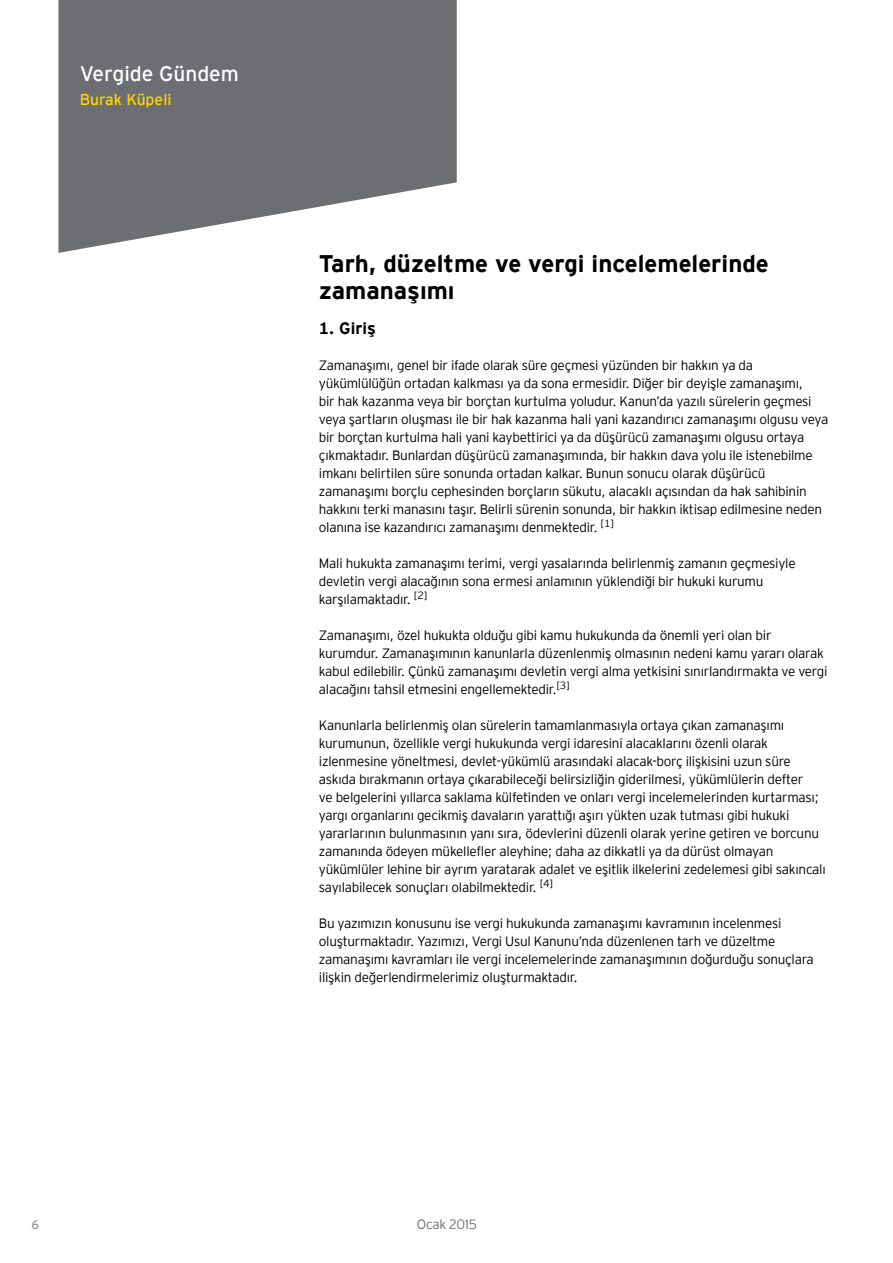
<style>
.page{position:relative;width:893px;height:1263px;background:#fff}
.page>*{position:absolute;margin:0;border:0;box-sizing:border-box;transform-origin:0 0}
.t1{font:700 24px/27px "EY Interstate";color:#000}
.t2{font:21px "EY Interstate";color:#fff}
.t3{font:700 16.5px "EY Interstate";color:#000}
.t4{font:15.75px "EY Interstate";color:#ffd400}
.t5{font:300 13.5px/18px "EY Interstate";letter-spacing:-.02em;color:#000}
.t6{font:300 13.5px "EY Interstate";letter-spacing:-.02em;color:#6d6e71}
.t7{font:12.3px "EY Interstate";color:#939598}
</style>
<div class="page">
<svg style="left:58px;top:0;width:399px;height:253px;background:#818285"></svg>
<h2 class="t2" style="left:80px;top:58px;width:161px">Vergide Gündem</h2>
<p class="t4" style="left:80px;top:88px;width:93px">Burak Küpeli</p>
<h1 class="t1" style="left:319px;top:249px;width:451px">Tarh, düzeltme ve vergi incelemelerinde zamanaşımı</h1>
<p class="t3" style="left:319px;top:316px;width:59px">1. Giriş</p>
<p class="t5" style="left:319px;top:355px;width:511px">Zamanaşımı, genel bir ifade olarak süre geçmesi yüzünden bir hakkın ya da yükümlülüğün ortadan kalkması ya da sona ermesidir. Diğer bir deyişle zamanaşımı,<br>bir hak kazanma veya bir borçtan kurtulma yoludur. Kanun’da yazılı sürelerin geçmesi veya şartların oluşması ile bir hak kazanma hali yani kazandırıcı zamanaşımı olgusu veya bir borçtan kurtulma hali yani kaybettirici ya da düşürücü zamanaşımı olgusu ortaya çıkmaktadır. Bunlardan düşürücü zamanaşımında, bir hakkın dava yolu ile istenebilme imkanı belirtilen süre sonunda ortadan kalkar. Bunun sonucu olarak düşürücü zamanaşımı borçlu cephesinden borçların sükutu, alacaklı açısından da hak sahibinin hakkını terki manasını taşır. Belirli sürenin sonunda, bir hakkın iktisap edilmesine neden olanına ise kazandırıcı zamanaşımı denmektedir. <sup>[1]</sup></p>
<p class="t5" style="left:319px;top:553px;width:478px">Mali hukukta zamanaşımı terimi, vergi yasalarında belirlenmiş zamanın geçmesiyle devletin vergi alacağının sona ermesi anlamının yüklendiği bir hukuki kurumu karşılamaktadır. <sup>[2]</sup></p>
<p class="t5" style="left:319px;top:625px;width:510px">Zamanaşımı, özel hukukta olduğu gibi kamu hukukunda da önemli yeri olan bir kurumdur. Zamanaşımının kanunlarla düzenlenmiş olmasının nedeni kamu yararı olarak kabul edilebilir. Çünkü zamanaşımı devletin vergi alma yetkisini sınırlandırmakta ve vergi alacağını tahsil etmesini engellemektedir.<sup>[3]</sup></p>
<p class="t5" style="left:319px;top:715px;width:508px">Kanunlarla belirlenmiş olan sürelerin tamamlanmasıyla ortaya çıkan zamanaşımı kurumunun, özellikle vergi hukukunda vergi idaresini alacaklarını özenli olarak izlenmesine yöneltmesi, devlet-yükümlü arasındaki alacak-borç ilişkisini uzun süre askıda bırakmanın ortaya çıkarabileceği belirsizliğin giderilmesi, yükümlülerin defter<br>ve belgelerini yıllarca saklama külfetinden ve onları vergi incelemelerinden kurtarması; yargı organlarını gecikmiş davaların yarattığı aşırı yükten uzak tutması gibi hukuki yararlarının bulunmasının yanı sıra, ödevlerini düzenli olarak yerine getiren ve borcunu zamanında ödeyen mükellefler aleyhine; daha az dikkatli ya da dürüst olmayan yükümlüler lehine bir ayrım yaratarak adalet ve eşitlik ilkelerini zedelemesi gibi sakıncalı sayılabilecek sonuçları olabilmektedir. <sup>[4]</sup></p>
<p class="t5" style="left:319px;top:913px;width:496px">Bu yazımızın konusunu ise vergi hukukunda zamanaşımı kavramının incelenmesi oluşturmaktadır. Yazımızı, Vergi Usul Kanunu’nda düzenlenen tarh ve düzeltme zamanaşımı kavramları ile vergi incelemelerinde zamanaşımının doğurduğu sonuçlara ilişkin değerlendirmelerimiz oluşturmaktadır.</p>
<p class="t7" style="left:31px;top:1215px;width:9px">6</p>
<p class="t6" style="left:417px;top:1215px;width:62px">Ocak 2015</p>
</div>
